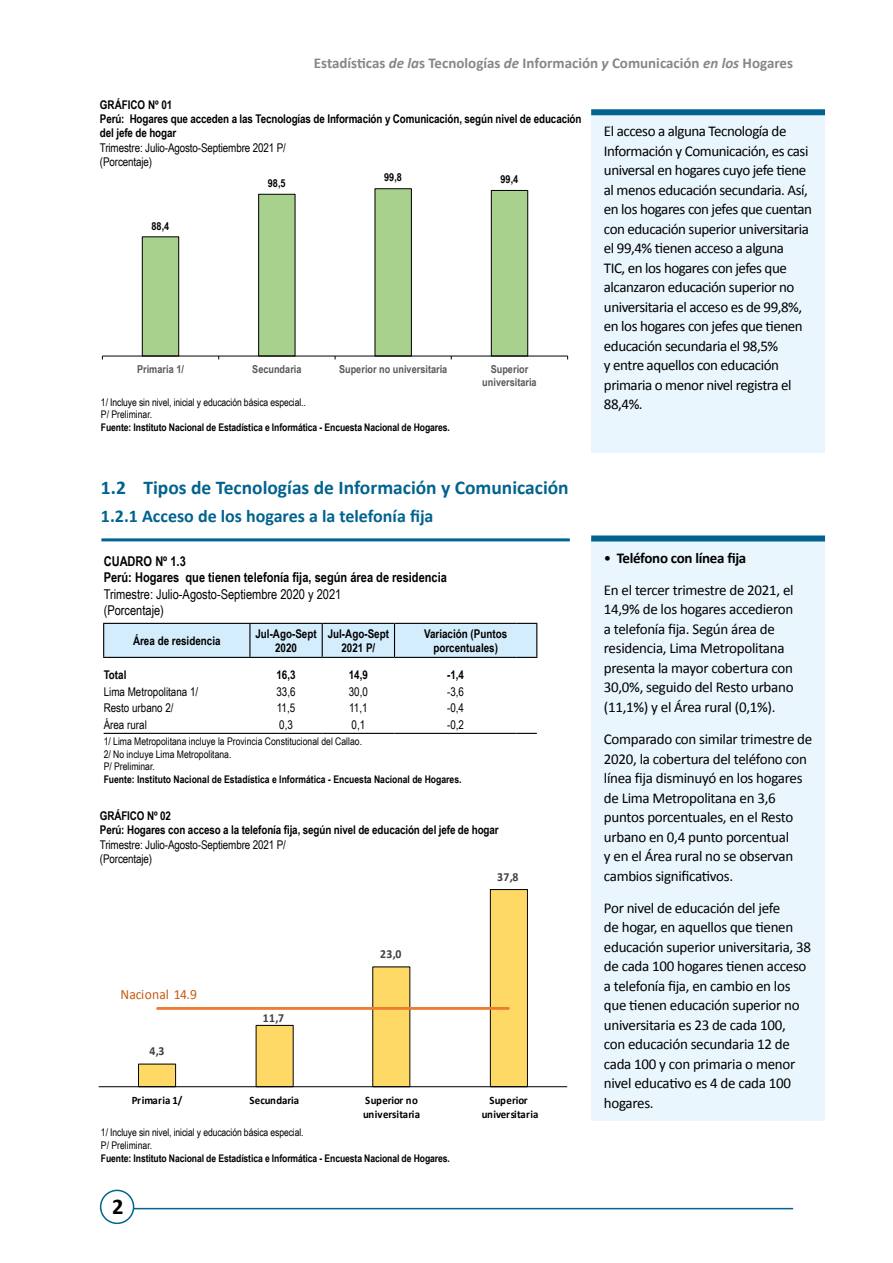
<style>
.page{position:relative;width:893px;height:1263px;background:#fff}
.page>*{position:absolute;margin:0;border:0;box-sizing:border-box;transform-origin:0 0}
.t1{font:700 22.5px "Calibri";color:#000}
.t2{font:700 19.5px "Calibri";color:#01638f}
.t3{font:700 18px "Calibri";color:#01638f}
.t4{font:15px/19.5px "Calibri";letter-spacing:-.025em;color:#000}
.t5{font:700 15px "Calibri";color:#878787}
.t6{font:14.1px "Calibri";letter-spacing:-.005em;color:#c55a11;scale:.96 1}
.t7{font:700 13.5px/16.2px "Arial Narrow";color:#000}
.t8{font:13.5px/16.2px "Arial Narrow";color:#000}
.t9{font:700 12.3px "Calibri";color:#404040;scale:.96 1}
.t10{font:700 12px/14.4px "Arial Narrow";letter-spacing:-.01em;color:#000;text-align:center}
.t11{font:12px/14.4px "Arial Narrow";letter-spacing:-.01em;color:#000}
.t12{font:700 11.25px/13.8px "Calibri";letter-spacing:.005em;color:#000;scale:.96 1}
.t13{font:700 10.95px/12.6px "Arial Narrow";color:#595959;text-align:center}
.t14{font:700 10.95px "Arial Narrow";color:#000}
.t15{font:10.5px/12.6px "Arial Narrow";color:#000}
.t16{font:700 10.5px "Arial Narrow";letter-spacing:-.01em;color:#000}
.t17{font:10.35px "Arial Narrow";color:#000;scale:.96 1}
.s1{font-style:italic}
.s2{font-weight:700}
</style>
<div class="page">
<hr style="left:100px;top:1208px;width:693px;height:1px;background:#01638f">
<div style="left:101px;top:1190px;width:33px;height:33px;background:#fff;border-radius:50%"></div>
<div style="left:100px;top:1190px;width:34px;height:34px;border:2px solid #01638f;border-radius:50%"></div>
<hr style="left:101px;top:538px;width:469px;height:3px;background:#01638f">
<div style="left:591px;top:538px;width:234px;height:582px;background:#eaf6fe"></div>
<div style="left:591px;top:535px;width:234px;height:6px;background:#01638f"></div>
<div style="left:591px;top:112px;width:234px;height:340px;background:#eaf6fe"></div>
<div style="left:591px;top:109px;width:234px;height:6px;background:#01638f"></div>
<svg style="left:141px;top:188px;width:387px;height:168px"></svg>
<hr style="left:102px;top:356px;width:466px;height:1px;background:#000">
<svg style="left:138px;top:889px;width:390px;height:197px"></svg>
<hr style="left:99px;top:1086px;width:468px;height:1px;background:#000">
<hr style="left:158px;top:1007px;width:350px;height:3px;background:#ed7d31">
<hr style="left:103px;top:624px;width:1px;height:33px;background:#000">
<hr style="left:103px;top:623px;width:147px;height:1px;background:#000">
<hr style="left:103px;top:657px;width:147px;height:1px;background:#000">
<svg style="left:104px;top:623px;width:433px;height:35px;background:#c5dcea"></svg>
<hr style="left:104px;top:733px;width:146px;height:1px;background:#000">
<hr style="left:250px;top:733px;width:72px;height:1px;background:#000">
<hr style="left:322px;top:733px;width:72px;height:1px;background:#000">
<hr style="left:394px;top:733px;width:123px;height:1px;background:#000">
<svg style="left:517px;top:733px;width:20px;height:1px"></svg>
<p class="t5" style="left:314px;top:53px;width:481px">Estadísticas <span class="s1">de la</span>s Tecnologías <span class="s1">de</span> Información <span class="s1">y</span> Comunicación <span class="s1">en los</span> Hogares</p>
<p class="t10" style="left:100px;top:97px;width:483px;text-align:left">GRÁFICO Nº 01<br>Perú: Hogares que acceden a las Tecnologías de Información y Comunicación, según nivel de educación del jefe de hogar</p>
<p class="t11" style="left:100px;top:140px;width:188px">Trimestre: Julio-Agosto-Septiembre 2021 P/ (Porcentaje)</p>
<p class="t14" style="left:152px;top:217px;width:19px">88,4</p>
<p class="t14" style="left:268px;top:175px;width:19px">98,5</p>
<p class="t14" style="left:384px;top:169px;width:19px">99,8</p>
<p class="t14" style="left:501px;top:171px;width:19px">99,4</p>
<p class="t13" style="left:137px;top:362px;width:48px">Primaria 1/</p>
<p class="t13" style="left:252px;top:362px;width:51px">Secundaria</p>
<p class="t13" style="left:339px;top:362px;width:110px">Superior no universitaria</p>
<p class="t13" style="left:482px;top:362px;width:56px">Superior universitaria</p>
<p class="t15" style="left:101px;top:395px;width:206px">1/ Incluye sin nivel, inicial y educación básica especial..<br>P/ Preliminar.</p>
<p class="t16" style="left:101px;top:419px;width:350px">Fuente: Instituto Nacional de Estadística e Informática - Encuesta Nacional de Hogares.</p>
<h2 class="t2" style="left:101px;top:475px;width:469px">1.2 Tipos de Tecnologías de Información y Comunicación</h2>
<p class="t3" style="left:101px;top:505px;width:334px">1.2.1 Acceso de los hogares a la telefonía fija</p>
<p class="t7" style="left:104px;top:553px;width:345px">CUADRO Nº 1.3<br>Perú: Hogares que tienen telefonía fija, según área de residencia</p>
<p class="t8" style="left:104px;top:585px;width:239px">Trimestre: Julio-Agosto-Septiembre 2020 y 2021 (Porcentaje)</p>
<p class="t10" style="left:133px;top:633px;width:89px">Área de residencia</p>
<p class="t10" style="left:255px;top:625px;width:63px">Jul-Ago-Sept<br>2020</p>
<p class="t10" style="left:328px;top:625px;width:63px">Jul-Ago-Sept<br>2021 P/</p>
<p class="t10" style="left:424px;top:625px;width:85px">Variación (Puntos porcentuales)</p>
<p class="t10" style="left:104px;top:667px;width:24px">Total</p>
<p class="t10" style="left:276px;top:667px;width:21px">16,3</p>
<p class="t10" style="left:349px;top:667px;width:21px">14,9</p>
<p class="t10" style="left:447px;top:667px;width:18px">-1,4</p>
<p class="t11" style="left:104px;top:684px;width:96px">Lima Metropolitana 1/</p>
<p class="t11" style="left:276px;top:684px;width:21px">33,6</p>
<p class="t11" style="left:349px;top:684px;width:21px">30,0</p>
<p class="t11" style="left:447px;top:684px;width:18px">-3,6</p>
<p class="t11" style="left:104px;top:701px;width:72px">Resto urbano 2/</p>
<p class="t11" style="left:277px;top:701px;width:20px">11,5</p>
<p class="t11" style="left:349px;top:701px;width:20px">11,1</p>
<p class="t11" style="left:447px;top:701px;width:18px">-0,4</p>
<p class="t11" style="left:104px;top:717px;width:45px">Área rural</p>
<p class="t11" style="left:279px;top:717px;width:15px">0,3</p>
<p class="t11" style="left:352px;top:717px;width:15px">0,1</p>
<p class="t11" style="left:447px;top:717px;width:18px">-0,2</p>
<p class="t15" style="left:104px;top:735px;width:260px">1/ Lima Metropolitana incluye la Provincia Constitucional del Callao.<br>2/ No incluye Lima Metropolitana.<br>P/ Preliminar.</p>
<p class="t16" style="left:104px;top:771px;width:359px">Fuente: Instituto Nacional de Estadística e Informática - Encuesta Nacional de Hogares.</p>
<p class="t10" style="left:100px;top:808px;width:400px;text-align:left">GRÁFICO Nº 02<br>Perú: Hogares con acceso a la telefonía fija, según nivel de educación del jefe de hogar</p>
<p class="t11" style="left:100px;top:837px;width:188px">Trimestre: Julio-Agosto-Septiembre 2021 P/ (Porcentaje)</p>
<p class="t6" style="left:121px;top:986px;width:81px">Nacional 14.9</p>
<p class="t9" style="left:149px;top:1043px;width:17px">4,3</p>
<p class="t9" style="left:263px;top:1010px;width:24px">11,7</p>
<p class="t9" style="left:380px;top:946px;width:24px">23,0</p>
<p class="t9" style="left:497px;top:869px;width:24px">37,8</p>
<p class="t12" style="left:132px;top:1093px;width:54px">Primaria 1/</p>
<p class="t12" style="left:249px;top:1093px;width:53px">Secundaria</p>
<p class="t12" style="left:363px;top:1093px;width:61px">Superior no universitaria</p>
<p class="t12" style="left:482px;top:1093px;width:61px;text-align:center">Superior universitaria</p>
<p class="t15" style="left:101px;top:1126px;width:204px">1/ Incluye sin nivel, inicial y educación básica especial.<br>P/ Preliminar.</p>
<p class="t16" style="left:101px;top:1150px;width:350px">Fuente: Instituto Nacional de Estadística e Informática - Encuesta Nacional de Hogares.</p>
<p class="t17" style="left:84px;top:1145px;width:220px">1/ Incluy e sin niv el, inicial y educación básica especial.</p>
<h1 class="t1" style="left:112px;top:1192px;width:13px">2</h1>
<p class="t4" style="left:604px;top:122px;width:210px">El acceso a alguna Tecnología de<br>Información y Comunicación, es casi universal en hogares cuyo jefe tiene al menos educación secundaria. Así, en los hogares con jefes que cuentan con educación superior universitaria el 99,4% tienen acceso a alguna<br>TIC, en los hogares con jefes que alcanzaron educación superior no universitaria el acceso es de 99,8%, en los hogares con jefes que tienen educación secundaria el 98,5%<br>y entre aquellos con educación primaria o menor nivel registra el<br>88,4%.</p>
<p class="t4" style="left:604px;top:541px;width:191px;line-height:32.2px">• <span class="s2">Teléfono con línea fija<br></span>En el tercer trimestre de 2021, el</p>
<p class="t4" style="left:604px;top:600px;width:191px">14,9% de los hogares accedieron a telefonía fija. Según área de residencia, Lima Metropolitana presenta la mayor cobertura con<br>30,0%, seguido del Resto urbano (11,1%) y el Área rural (0,1%).</p>
<p class="t4" style="left:604px;top:729px;width:210px">Comparado con similar trimestre de<br>2020, la cobertura del teléfono con línea fija disminuyó en los hogares de Lima Metropolitana en 3,6 puntos porcentuales, en el Resto urbano en 0,4 punto porcentual<br>y en el Área rural no se observan cambios significativos.</p>
<p class="t4" style="left:604px;top:898px;width:209px">Por nivel de educación del jefe<br>de hogar, en aquellos que tienen educación superior universitaria, 38 de cada 100 hogares tienen acceso a telefonía fija, en cambio en los que tienen educación superior no universitaria es 23 de cada 100, con educación secundaria 12 de cada 100 y con primaria o menor nivel educativo es 4 de cada 100 hogares.</p>
</div>
